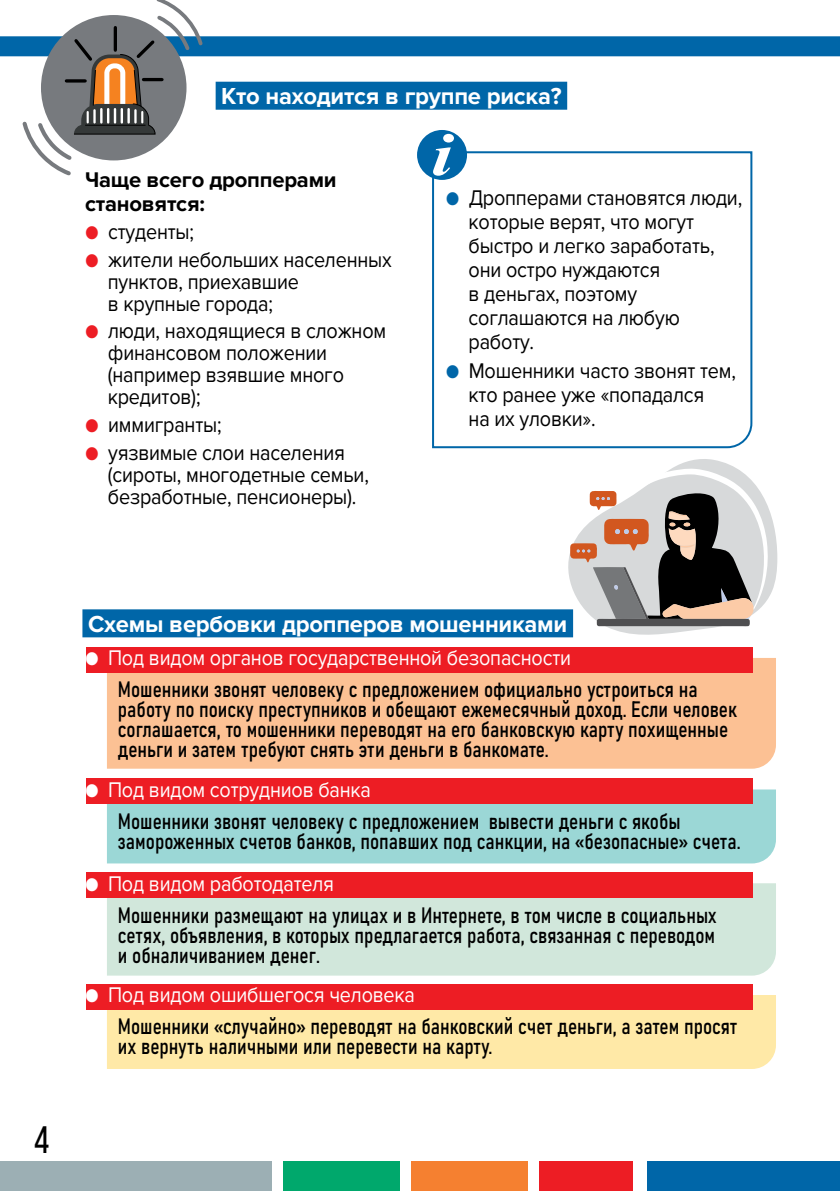
<style>
.page{position:relative;width:840px;height:1191px;background:#fff}
.page>*{position:absolute;margin:0;border:0;box-sizing:border-box;transform-origin:0 0}
.t1{font:38px "Bebas Neue";color:#000}
.t2{font:700 24px "Proxima Nova";letter-spacing:-.01em;color:#fff}
.t3{font:22px/20px "Bahnschrift";color:#000;scale:.9 1}
.t4{font:22px/24px "Proxima Nova";letter-spacing:-.01em;color:#000;scale:.9 1}
.t5{font:22px "Proxima Nova";letter-spacing:-.01em;color:#fff;scale:.9 1}
.t6{font:700 22px/24px "Proxima Nova";letter-spacing:-.01em;color:#000}
.s1{color:#ed1d24}
.s2{color:#0066a8}
</style>
<div class="page">
<div style="left:0;top:36px;width:839px;height:20px;background:#0066a8"></div>
<div style="left:107px;top:658px;width:668px;height:110px;background:#fcc194"></div>
<div style="left:107px;top:789px;width:668px;height:74px;background:#9bd7d6"></div>
<div style="left:107px;top:883px;width:668px;height:92px;background:#d1e7db"></div>
<div style="left:107px;top:995px;width:668px;height:74px;background:#ffe9a7"></div>
<svg style="left:432px;top:151px;width:321px;height:298px"></svg>
<div style="left:215px;top:82px;width:352px;height:28px;background:#0066a8"></div>
<svg style="left:22px;top:0;width:181px;height:176px"></svg>
<div style="left:417px;top:130px;width:50px;height:50px;background:#0066a8;border-radius:50%"></div>
<svg style="left:433px;top:134px;width:20px;height:42px"></svg>
<div style="left:86px;top:647px;width:666px;height:25px;background:#ed1d24"></div>
<div style="left:86px;top:778px;width:666px;height:26px;background:#ed1d24"></div>
<div style="left:86px;top:872px;width:666px;height:25px;background:#ed1d24"></div>
<div style="left:86px;top:984px;width:666px;height:25px;background:#ed1d24"></div>
<svg style="left:562px;top:459px;width:214px;height:179px"></svg>
<div style="left:82px;top:609px;width:490px;height:28px;background:#0066a8"></div>
<div style="left:0;top:1160px;width:271px;height:31px;background:#9cafb4"></div>
<div style="left:283px;top:1160px;width:116px;height:31px;background:#00a86c"></div>
<div style="left:411px;top:1160px;width:116px;height:31px;background:#f58030"></div>
<div style="left:539px;top:1160px;width:93px;height:31px;background:#ed1d24"></div>
<div style="left:646px;top:1160px;width:193px;height:31px;background:#0066a8"></div>
<p class="t2" style="left:221px;top:82px;width:341px">Кто находится в группе риска?</p>
<p class="t6" style="left:85px;top:168px;width:253px">Чаще всего дропперами становятся:</p>
<p class="t4" style="left:85px;top:220px;width:122px"><span class="s1">●</span> студенты;</p>
<p class="t4" style="left:108px;top:248px;width:317px;line-height:22px;text-indent:-23px"><span class="s1">●</span> жители небольших населенных пунктов, приехавшие<br>в крупные города;</p>
<p class="t4" style="left:108px;top:320px;width:311px;line-height:22px;text-indent:-23px"><span class="s1">●</span> люди, находящиеся в сложном финансовом положении (например взявшие много кредитов);</p>
<p class="t4" style="left:85px;top:413px;width:153px"><span class="s1">●</span> иммигранты;</p>
<p class="t4" style="left:108px;top:441px;width:291px;line-height:22px;text-indent:-23px"><span class="s1">●</span> уязвимые слои населения (сироты, многодетные семьи, безработные, пенсионеры).</p>
<p class="t4" style="left:468px;top:186px;width:305px;text-indent:-23px"><span class="s2">●</span> Дропперами становятся люди, которые верят, что могут быстро и легко заработать, они остро нуждаются<br>в деньгах, поэтому соглашаются на любую работу.</p>
<p class="t4" style="left:468px;top:359px;width:298px;text-indent:-23px"><span class="s2">●</span> Мошенники часто звонят тем, кто ранее уже «попадался<br>на их уловки».</p>
<h1 class="t1" style="left:34px;top:1119px;width:17px">4</h1>
<p class="t2" style="left:88px;top:610px;width:480px">Схемы вербовки дропперов мошенниками</p>
<p class="t5" style="left:85px;top:645px;width:541px">● Под видом органов государственной безопасности</p>
<p class="t3" style="left:118px;top:678px;width:689px">Мошенники звонят человеку с предложением официально устроиться на работу по поиску преступников и обещают ежемесячный доход. Если человек соглашается, то мошенники переводят на его банковскую карту похищенные деньги и затем требуют снять эти деньги в банкомате.</p>
<p class="t5" style="left:85px;top:777px;width:319px">● Под видом сотрудниов банка</p>
<p class="t3" style="left:118px;top:809px;width:693px">Мошенники звонят человеку с предложением вывести деньги с якобы замороженных счетов банков, попавших под санкции, на «безопасные» счета.</p>
<p class="t5" style="left:85px;top:870px;width:278px">● Под видом работодателя</p>
<p class="t3" style="left:118px;top:903px;width:666px;text-align:justify">Мошенники размещают на улицах и в Интернете, в том числе в социальных сетях, объявления, в которых предлагается работа, связанная с переводом и обналичиванием денег.</p>
<p class="t5" style="left:85px;top:982px;width:368px">● Под видом ошибшегося человека</p>
<p class="t3" style="left:118px;top:1015px;width:689px">Мошенники «случайно» переводят на банковский счет деньги, а затем просят их вернуть наличными или перевести на карту.</p>
</div>
